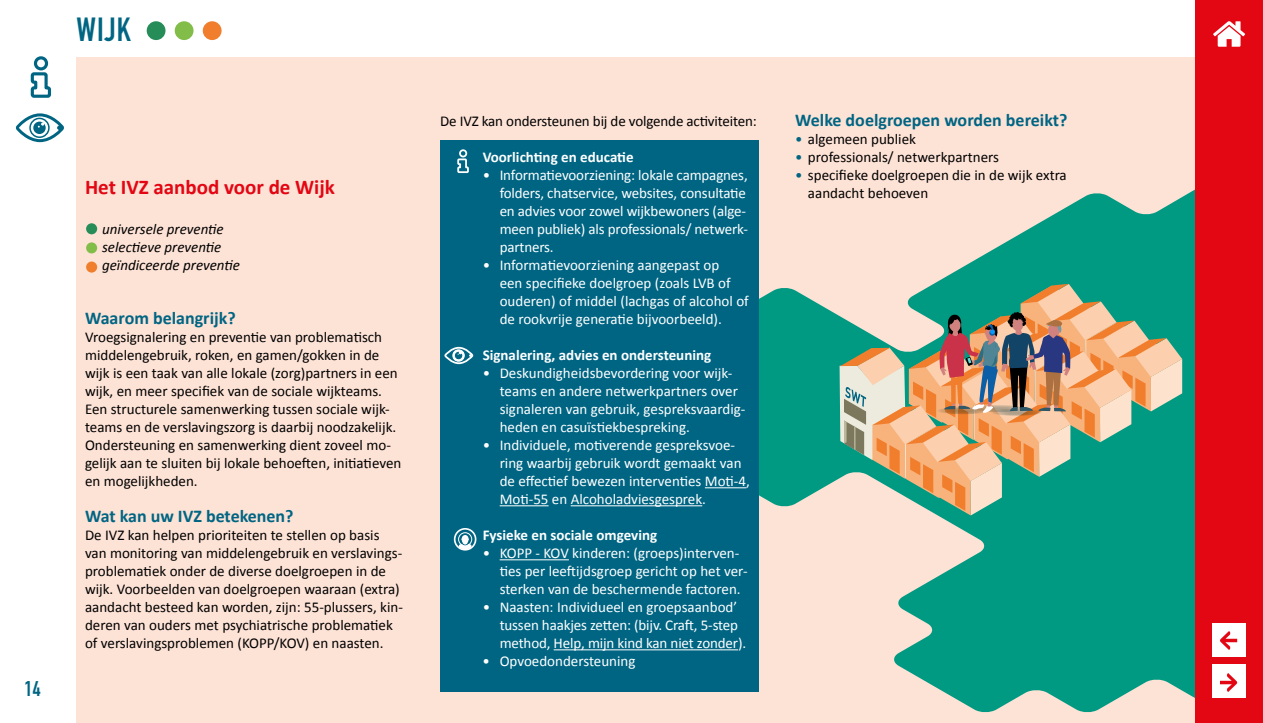
<style>
.page{position:relative;width:1263px;height:723px;background:#fff}
.page>*{position:absolute;margin:0;border:0;box-sizing:border-box;transform-origin:0 0}
.t1{font:700 33px "DIN Condensed";color:#006583}
.t2{font:700 21px "Calibri";color:#e30613}
.t3{font:700 21px "DIN Condensed";color:#006583}
.t4{font:700 18px "Calibri";color:#006583}
.t5{font:15px/18px "Calibri";color:#000}
.t6{font:15px/18px "Calibri";color:#fff}
.t7{font:700 15px "Calibri";color:#fff}
.t8{font:italic 15px/18px "Calibri";color:#000}
.s1{color:#006583}
</style>
<div class="page">
<svg style="left:15px;top:113px;width:49px;height:30px"></svg>
<div style="left:77px;top:57px;width:1123px;height:666px;background:#fde2d6"></div>
<svg style="left:594px;top:189px;width:601px;height:524px;fill:#009982"></svg>
<div style="left:147px;top:21px;width:18px;height:19px;background:#268c58;border-radius:50%"></div>
<div style="left:175px;top:21px;width:19px;height:19px;background:#82bd4a;border-radius:50%"></div>
<div style="left:203px;top:21px;width:19px;height:19px;background:#f07e2d;border-radius:50%"></div>
<div style="left:1195px;top:0;width:68px;height:723px;background:#e30613"></div>
<div style="left:440px;top:140px;width:319px;height:551px;background:#006583"></div>
<hr style="left:705px;top:487px;width:41px;height:1px;background:#fff">
<hr style="left:500px;top:505px;width:48px;height:1px;background:#fff">
<hr style="left:571px;top:505px;width:131px;height:1px;background:#fff">
<hr style="left:500px;top:559px;width:69px;height:1px;background:#fff">
<hr style="left:554px;top:649px;width:184px;height:1px;background:#fff">
<svg style="left:444px;top:346px;width:30px;height:19px"></svg>
<div style="left:86px;top:223px;width:11px;height:11px;background:#268c58;border-radius:50%"></div>
<div style="left:86px;top:242px;width:11px;height:11px;background:#82bd4a;border-radius:50%"></div>
<div style="left:86px;top:261px;width:11px;height:12px;background:#f07e2d;border-radius:50%"></div>
<svg style="left:30px;top:56px;width:21px;height:42px"></svg>
<svg style="left:457px;top:149px;width:12px;height:25px"></svg>
<svg style="left:839px;top:284px;width:343px;height:231px"></svg>
<svg style="left:459px;top:535px;width:12px;height:15px"></svg>
<div style="left:454px;top:528px;width:22px;height:22px;border:2px solid #fff;border-radius:50%"></div>
<div style="left:458px;top:532px;width:14px;height:14px;border:1px solid #fff;border-radius:50%"></div>
<div style="left:1212px;top:623px;width:33px;height:33px;background:#fff"></div>
<svg style="left:1220px;top:631px;width:17px;height:19px"></svg>
<div style="left:1212px;top:665px;width:33px;height:33px;background:#fff"></div>
<svg style="left:1220px;top:673px;width:17px;height:19px"></svg>
<svg style="left:1213px;top:21px;width:32px;height:26px"></svg>
<h1 class="t1" style="left:77px;top:18px;width:56px">WIJK</h1>
<h2 class="t3" style="left:24px;top:681px;width:18px">14</h2>
<h2 class="t2" style="left:85px;top:179px;width:251px">Het IVZ aanbod voor de Wijk</h2>
<p class="t8" style="left:102px;top:219px;width:139px">universele preventie selectieve preventie geïndiceerde preventie</p>
<p class="t4" style="left:85px;top:311px;width:152px">Waarom belangrijk?</p>
<p class="t5" style="left:85px;top:328px;width:318px">Vroegsignalering en preventie van problematisch middelengebruik, roken, en gamen/gokken in de wijk is een taak van alle lokale (zorg)partners in een wijk, en meer specifiek van de sociale wijkteams.<br>Een structurele samenwerking tussen sociale wijk&shy;teams en de verslavingszorg is daarbij noodzakelijk.<br>Ondersteuning en samenwerking dient zoveel mo&shy;gelijk aan te sluiten bij lokale behoeften, initiatieven en mogelijkheden.</p>
<p class="t4" style="left:85px;top:509px;width:210px">Wat kan uw IVZ betekenen?</p>
<p class="t5" style="left:85px;top:527px;width:319px">De IVZ kan helpen prioriteiten te stellen op basis van monitoring van middelengebruik en verslavings&shy;problematiek onder de diverse doelgroepen in de wijk. Voorbeelden van doelgroepen waaraan (extra) aandacht besteed kan worden, zijn: 55-plussers, kin&shy;deren van ouders met psychiatrische problematiek of verslavingsproblemen (KOPP/KOV) en naasten.</p>
<p class="t5" style="left:440px;top:112px;width:318px">De IVZ kan ondersteunen bij de volgende activiteiten:</p>
<p class="t7" style="left:483px;top:147px;width:152px">Voorlichting en educatie</p>
<p class="t6" style="left:500px;top:166px;width:250px;text-indent:-17px">• Informatievoorziening: lokale campagnes, folders, chatservice, websites, consultatie en advies voor zowel wijkbewoners (alge&shy;meen publiek) als professionals/ netwerk&shy;partners.</p>
<p class="t6" style="left:500px;top:256px;width:251px;text-indent:-17px">• Informatievoorziening aangepast op<br>een specifieke doelgroep (zoals LVB of ouderen) of middel (lachgas of alcohol of de rookvrije generatie bijvoorbeeld).</p>
<p class="t7" style="left:483px;top:349px;width:230px">Signalering, advies en ondersteuning</p>
<p class="t6" style="left:500px;top:364px;width:247px;text-indent:-17px">• Deskundigheidsbevordering voor wijk&shy;teams en andere netwerkpartners over signaleren van gebruik, gespreksvaardig&shy;heden en casuïstiekbespreking.</p>
<p class="t6" style="left:500px;top:436px;width:252px;text-indent:-17px">• Individuele, motiverende gespreksvoe&shy;ring waarbij gebruik wordt gemaakt van de effectief bewezen interventies Moti-4, Moti-55 en Alcoholadviesgesprek.</p>
<p class="t7" style="left:483px;top:529px;width:176px">Fysieke en sociale omgeving</p>
<p class="t6" style="left:500px;top:545px;width:249px;text-indent:-17px">• KOPP - KOV kinderen: (groeps)interven&shy;ties per leeftijdsgroep gericht op het ver&shy;sterken van de beschermende factoren.</p>
<p class="t6" style="left:500px;top:598px;width:248px;text-indent:-17px">• Naasten: Individueel en groepsaanbod’ tussen haakjes zetten: (bijv. Craft, 5-step method, Help, mijn kind kan niet zonder).</p>
<p class="t6" style="left:483px;top:653px;width:154px">• Opvoedondersteuning</p>
<p class="t4" style="left:795px;top:113px;width:274px">Welke doelgroepen worden bereikt?</p>
<p class="t5" style="left:795px;top:131px;width:122px"><span class="s1">•</span> algemeen publiek</p>
<p class="t5" style="left:795px;top:148px;width:205px"><span class="s1">•</span> professionals/ netwerkpartners</p>
<p class="t5" style="left:808px;top:166px;width:260px;text-indent:-13px"><span class="s1">•</span> specifieke doelgroepen die in de wijk extra aandacht behoeven</p>
</div>
